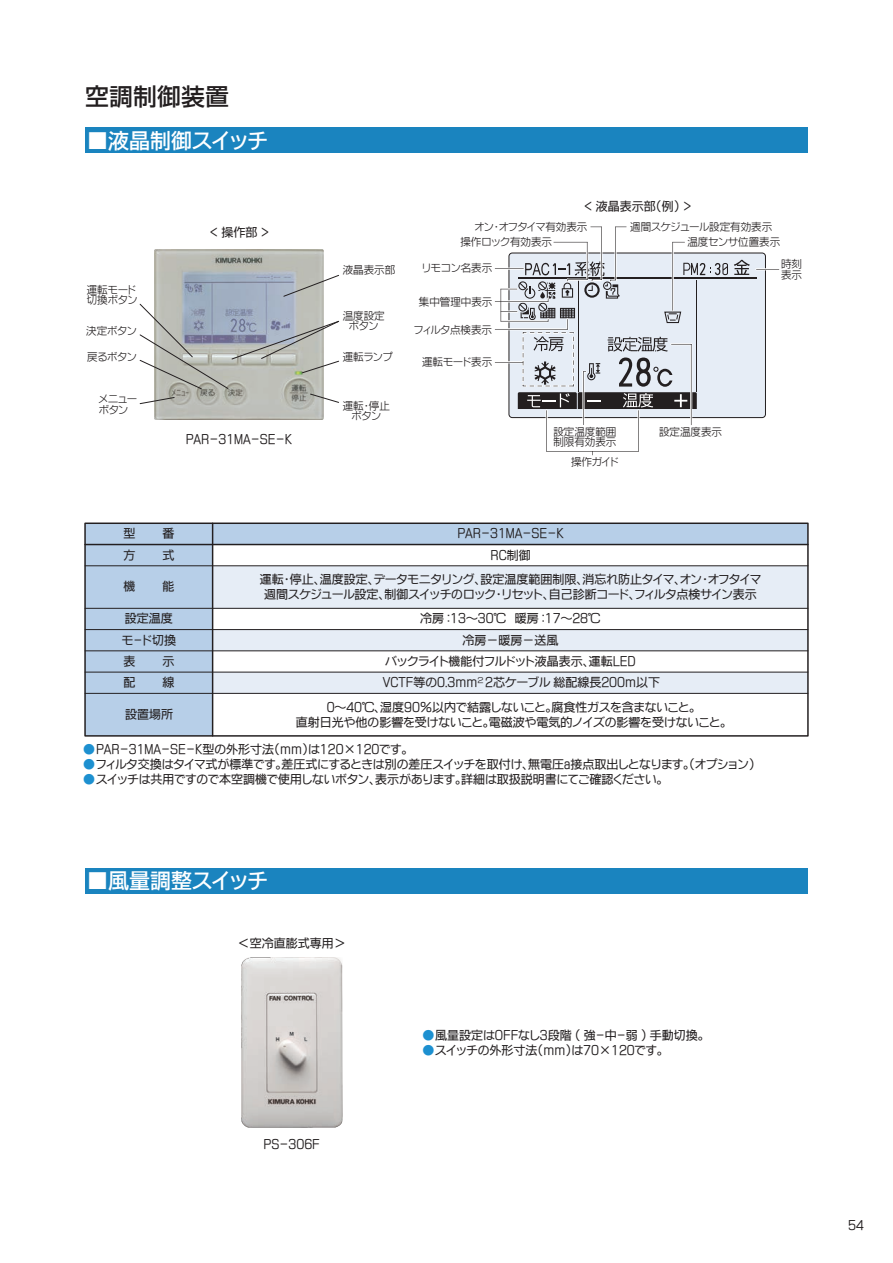
<style>
.page{position:relative;width:893px;height:1263px;background:#fff}
.page>*{position:absolute;margin:0;border:0;box-sizing:border-box;transform-origin:0 0}
.t1{font:24px "FGP Kaku Gothic Ca B";color:#231f20}
.t2{font:21px "FGP Kaku Gothic Ca B";color:#fff}
.t3{font:12px/15px "FGP Kaku Gothic Ca M";color:#231f20;text-align:center}
.t4{font:10.5px/10.5px "FGP Kaku Gothic Ca L";color:#231f20}
.s1{color:#1d90d0}
</style>
<div class="page">
<img style="left:154px;top:249px;width:170px;height:170px">
<div style="left:213px;top:523px;width:595px;height:21px;background:#b7cfe8"></div>
<div style="left:213px;top:566px;width:595px;height:42px;background:#e6edf6"></div>
<div style="left:213px;top:630px;width:595px;height:21px;background:#e6edf6"></div>
<div style="left:213px;top:672px;width:595px;height:21px;background:#e6edf6"></div>
<div style="left:85px;top:523px;width:128px;height:213px;background:#b7cfe8"></div>
<div style="left:84px;top:522px;width:725px;height:215px;border:1px solid #231f20"></div>
<hr style="left:85px;top:544px;width:723px;height:1px;background:#231f20">
<hr style="left:85px;top:608px;width:723px;height:1px;background:#231f20">
<hr style="left:85px;top:565px;width:723px;height:1px;background:#231f20">
<hr style="left:85px;top:629px;width:723px;height:1px;background:#231f20">
<hr style="left:85px;top:650px;width:723px;height:1px;background:#231f20">
<hr style="left:85px;top:672px;width:723px;height:1px;background:#231f20">
<hr style="left:85px;top:693px;width:723px;height:1px;background:#231f20">
<hr style="left:212px;top:523px;width:1px;height:213px;background:#231f20">
<svg style="left:139px;top:303px;width:200px;height:101px;background:#b8bbbb"></svg>
<svg style="left:283px;top:275px;width:56px;height:22px"></svg>
<div style="left:85px;top:128px;width:723px;height:25px;background:#1a84bf"></div>
<div style="left:509px;top:253px;width:256px;height:165px;background:#e6edf6;border-radius:3px"></div>
<hr style="left:518px;top:277px;width:239px;height:2px;background:#231f20">
<svg style="left:734px;top:260px;width:46px;height:15px"></svg>
<svg style="left:494px;top:227px;width:234px;height:228px"></svg>
<div style="left:85px;top:868px;width:723px;height:25px;background:#1a84bf"></div>
<img style="left:241px;top:958px;width:102px;height:170px">
<h1 class="t1" style="left:85px;top:84px;width:146px">空調制御装置</h1>
<h2 class="t2" style="left:87px;top:130px;width:182px">■液晶制御スイッチ</h2>
<p class="t4" style="left:87px;top:284px;width:52px">運転モード切換ボタン</p>
<p class="t4" style="left:86px;top:326px;width:52px">決定ボタン</p>
<p class="t4" style="left:87px;top:351px;width:51px">戻るボタン</p>
<p class="t4" style="left:99px;top:394px;width:40px">メニューボタン</p>
<p class="t3" style="left:210px;top:225px;width:61px">&lt; 操作部 &gt;</p>
<p class="t3" style="left:186px;top:432px;width:108px">PAR-31MA-SE-K</p>
<p class="t3" style="left:124px;top:547px;width:52px">方　　　式</p>
<p class="t4" style="left:343px;top:265px;width:54px">液晶表示部</p>
<p class="t4" style="left:343px;top:310px;width:43px;text-align:center">温度設定ボタン</p>
<p class="t4" style="left:343px;top:351px;width:52px">運転ランプ</p>
<p class="t4" style="left:343px;top:400px;width:49px;text-align:center">運転・停止ボタン</p>
<p class="t3" style="left:584px;top:199px;width:109px">&lt; 液晶表示部（例） &gt;</p>
<p class="t4" style="left:475px;top:221px;width:114px">オン・オフタイマ有効表示</p>
<p class="t4" style="left:687px;top:219px;width:94px;line-height:15px;text-indent:-57px">週間スケジュール設定有効表示温度センサ位置表示</p>
<p class="t4" style="left:460px;top:236px;width:93px">操作ロック有効表示</p>
<p class="t4" style="left:422px;top:263px;width:72px">リモコン名表示</p>
<p class="t4" style="left:419px;top:296px;width:75px">集中管理中表示</p>
<p class="t4" style="left:414px;top:324px;width:79px">フィルタ点検表示</p>
<p class="t4" style="left:422px;top:356px;width:72px">運転モード表示</p>
<p class="t4" style="left:553px;top:426px;width:64px">設定温度範囲制限有効表示</p>
<p class="t4" style="left:571px;top:456px;width:49px">操作ガイド</p>
<p class="t4" style="left:659px;top:426px;width:64px">設定温度表示</p>
<p class="t4" style="left:781px;top:259px;width:22px">時刻表示</p>
<p class="t3" style="left:457px;top:526px;width:108px">PAR-31MA-SE-K</p>
<p class="t3" style="left:490px;top:547px;width:42px">RC制御</p>
<p class="t3" style="left:125px;top:611px;width:49px">設定温度</p>
<p class="t3" style="left:122px;top:629px;width:56px;line-height:21.3px;text-align:left">モ-ド切換表　　　示</p>
<p class="t3" style="left:260px;top:572px;width:503px">運転・停止、温度設定、データモニタリング、設定温度範囲制限、消忘れ防止タイマ、オン・オフタイマ週間スケジュール設定、制御スイッチのロック・リセット、自己診断コード、フィルタ点検サイン表示</p>
<p class="t3" style="left:420px;top:611px;width:181px">冷房 ：13～30℃　暖房 ：17～28℃</p>
<p class="t3" style="left:385px;top:629px;width:252px;line-height:21.6px">冷房－暖房－送風<br>バックライト機能付フルドット液晶表示、運転LED</p>
<p class="t3" style="left:383px;top:675px;width:279px">VCTF等の0.3ｍｍ<sup>２</sup> 2芯ケーブル 総配線長200ｍ以下</p>
<p class="t3" style="left:125px;top:707px;width:49px">設置場所</p>
<p class="t3" style="left:296px;top:700px;width:432px">0～40℃、湿度90％以内で結露しないこと。腐食性ガスを含まないこと。<br>直射日光や他の影響を受けないこと。電磁波や電気的ノイズの影響を受けないこと。</p>
<p class="t3" style="left:83px;top:742px;width:326px"><span class="s1">●</span>PAR-31MA-SE-K型の外形寸法（ｍｍ）は120×120です。</p>
<p class="t3" style="left:83px;top:757px;width:673px"><span class="s1">●</span>フィルタ交換はタイマ式が標準です。差圧式にするときは別の差圧スイッチを取付け、無電圧a接点取出しとなります。（オプション）</p>
<p class="t3" style="left:83px;top:772px;width:581px"><span class="s1">●</span>スイッチは共用ですので本空調機で使用しないボタン、表示があります。詳細は取扱説明書にてご確認ください。</p>
<h2 class="t2" style="left:87px;top:870px;width:182px">■風量調整スイッチ</h2>
<p class="t3" style="left:238px;top:936px;width:109px">＜空冷直膨式専用＞</p>
<p class="t3" style="left:264px;top:1136px;width:58px">PS-306F</p>
<p class="t3" style="left:422px;top:1027px;width:283px"><span class="s1">●</span>風量設定はOFFなし3段階 （ 強-中-弱 ） 手動切換。</p>
<p class="t3" style="left:422px;top:1042px;width:242px"><span class="s1">●</span>スイッチの外形寸法（ｍｍ）は70×120です。</p>
<p class="t3" style="left:848px;top:1217px;width:17px">54</p>
</div>
